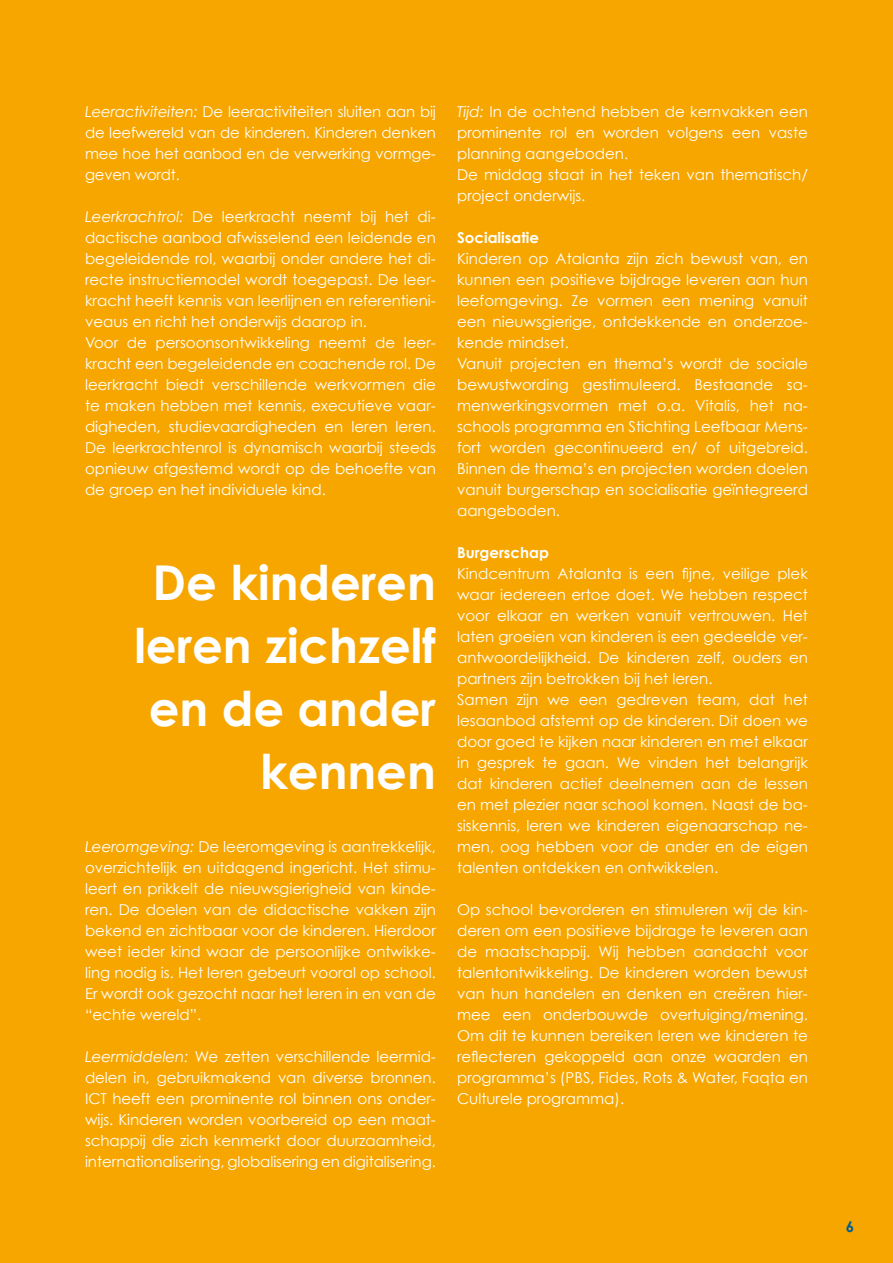
<style>
.page{position:relative;width:893px;height:1263px;background:#f7a600}
.page>*{position:absolute;margin:0;border:0;box-sizing:border-box;transform-origin:0 0}
.t1{font:700 48px/63px "Century Gothic";color:#fff;text-align:right}
.t2{font:15px/21px "Century Gothic";color:#fff;text-align:justify}
.t3{font:700 15px "Century Gothic";color:#fff}
.t4{font:700 15px "Century Gothic";color:#005e93}
.s1{font-style:italic}
</style>
<div class="page">
<p class="t2" style="left:85px;top:101px;width:352px"><span class="s1">Leeractiviteiten:</span> De leeractiviteiten sluiten aan bij de leefwereld van de kinderen. Kinderen denken mee hoe het aanbod en de verwerking vormge&shy;geven wordt.</p>
<p class="t2" style="left:85px;top:206px;width:352px;text-align:left"><span class="s1">Leerkrachtrol:</span> De leerkracht neemt bij het di&shy;dactische aanbod afwisselend een leidende en begeleidende rol, waarbij onder andere het di&shy;recte instructiemodel wordt toegepast. De leer&shy;kracht heeft kennis van leerlijnen en referentieni&shy;veaus en richt het onderwijs daarop in.<br>Voor de persoonsontwikkeling neemt de leer&shy;kracht een begeleidende en coachende rol. De leerkracht biedt verschillende werkvormen die te maken hebben met kennis, executieve vaar&shy;digheden, studievaardigheden en leren leren.<br>De leerkrachtenrol is dynamisch waarbij steeds opnieuw afgestemd wordt op de behoefte van de groep en het individuele kind.</p>
<h1 class="t1" style="left:134px;top:550px;width:303px">De kinderen leren zichzelf en de ander kennen</h1>
<p class="t2" style="left:85px;top:836px;width:352px"><span class="s1">Leeromgeving:</span> De leeromgeving is aantrekkelijk, overzichtelijk en uitdagend ingericht. Het stimu&shy;leert en prikkelt de nieuwsgierigheid van kinde&shy;ren. De doelen van de didactische vakken zijn bekend en zichtbaar voor de kinderen. Hierdoor weet ieder kind waar de persoonlijke ontwikke&shy;ling nodig is. Het leren gebeurt vooral op school.<br>Er wordt ook gezocht naar het leren in en van de “echte wereld”.</p>
<p class="t2" style="left:85px;top:1046px;width:352px"><span class="s1">Leermiddelen:</span> We zetten verschillende leermid&shy;delen in, gebruikmakend van diverse bronnen.<br>ICT heeft een prominente rol binnen ons onder&shy;wijs. Kinderen worden voorbereid op een maat&shy;schappij die zich kenmerkt door duurzaamheid, internationalisering, globalisering en digitalisering.</p>
<p class="t2" style="left:457px;top:101px;width:352px;text-align:left"><span class="s1">Tijd:</span> In de ochtend hebben de kernvakken een prominente rol en worden volgens een vaste planning aangeboden.<br>De middag staat in het teken van thematisch/ project onderwijs.</p>
<p class="t3" style="left:457px;top:228px;width:83px">Socialisatie</p>
<p class="t2" style="left:457px;top:248px;width:352px;text-align:left">Kinderen op Atalanta zijn zich bewust van, en kunnen een positieve bijdrage leveren aan hun leefomgeving. Ze vormen een mening vanuit een nieuwsgierige, ontdekkende en onderzoe&shy;kende mindset.<br>Vanuit projecten en thema’s wordt de sociale bewustwording gestimuleerd. Bestaande sa&shy;menwerkingsvormen met o.a. Vitalis, het na&shy;schools programma en Stichting Leefbaar Mens&shy;fort worden gecontinueerd en/ of uitgebreid.<br>Binnen de thema’s en projecten worden doelen vanuit burgerschap en socialisatie geïntegreerd aangeboden.</p>
<p class="t3" style="left:457px;top:543px;width:93px">Burgerschap</p>
<p class="t2" style="left:457px;top:563px;width:352px;text-align:left">Kindcentrum Atalanta is een fijne, veilige plek waar iedereen ertoe doet. We hebben respect voor elkaar en werken vanuit vertrouwen. Het laten groeien van kinderen is een gedeelde ver&shy;antwoordelijkheid. De kinderen zelf, ouders en partners zijn betrokken bij het leren.<br>Samen zijn we een gedreven team, dat het lesaanbod afstemt op de kinderen. Dit doen we door goed te kijken naar kinderen en met elkaar in gesprek te gaan. We vinden het belangrijk dat kinderen actief deelnemen aan de lessen en met plezier naar school komen. Naast de ba&shy;siskennis, leren we kinderen eigenaarschap ne&shy;men, oog hebben voor de ander en de eigen talenten ontdekken en ontwikkelen.</p>
<p class="t2" style="left:457px;top:899px;width:352px">Op school bevorderen en stimuleren wij de kin&shy;deren om een positieve bijdrage te leveren aan de maatschappij. Wij hebben aandacht voor talentontwikkeling. De kinderen worden bewust van hun handelen en denken en creëren hier&shy;mee een onderbouwde overtuiging/mening.<br>Om dit te kunnen bereiken leren we kinderen te reflecteren gekoppeld aan onze waarden en programma’s (PBS, Fides, Rots &amp; Water, Faqta en Culturele programma).</p>
<p class="t4" style="left:846px;top:1217px;width:10px">6</p>
</div>
